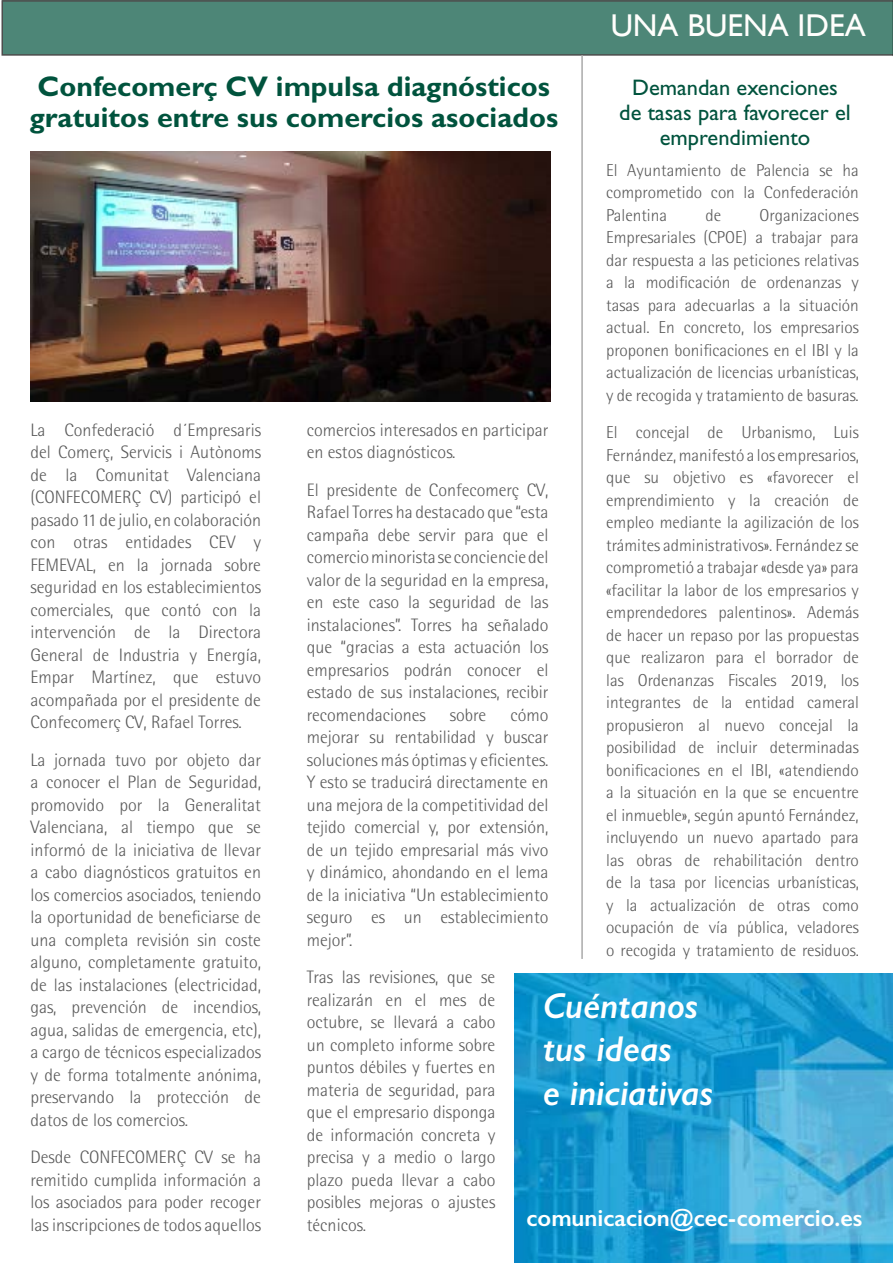
<style>
.page{position:relative;width:893px;height:1263px;background:#fff}
.page>*{position:absolute;margin:0;border:0;box-sizing:border-box;transform-origin:0 0}
.t1{font:italic 600 36px/43.2px "Gill Sans";color:#fff}
.t2{font:31.5px "Gill Sans";color:#fffefc}
.t3{font:700 28.5px/31.3px "Gill Sans Std";color:#00533d}
.t4{font:600 24px "Gill Sans";color:#fff}
.t5{font:22.5px/24.8px "Gill Sans Std";color:#00533d;text-align:center}
.t6{font:300 18px/22.5px "Rotis Semi Sans Std";color:#595959;text-align:justify}
.t7{font:300 17.25px/22.5px "Rotis Semi Sans Std";color:#595959;text-align:justify}
</style>
<div class="page">
<img style="left:515px;top:974px;width:378px;height:289px">
<svg style="left:2px;top:0;width:891px;height:56px;background:#4e8375"></svg>
<img style="left:30px;top:151px;width:520px;height:251px">
<hr style="left:581px;top:55px;width:2px;height:904px;background:#aaa">
<svg style="left:892px;top:1px;width:1px;height:55px"></svg>
<h2 class="t2" style="left:611px;top:7px;width:257px">UNA BUENA IDEA</h2>
<h3 class="t3" style="left:29px;top:70px;width:530px">Confecomerç CV impulsa diagnósticos gratuitos entre sus comercios asociados</h3>
<p class="t5" style="left:619px;top:75px;width:233px">Demandan exenciones de tasas para favorecer el emprendimiento</p>
<p class="t7" style="left:606px;top:159px;width:254px">El Ayuntamiento de Palencia se ha comprometido con la Confederación Palentina</p>
<p class="t7" style="left:606px;top:204px;width:254px;text-indent:153px">Organizaciones Empresariales (CPOE) a trabajar para dar respuesta a las peticiones relativas a la modificación de ordenanzas y tasas para adecuarlas a la situación actual. En concreto, los empresarios proponen bonificaciones en el IBI y la actualización de licencias urbanísticas, y de recogida y tratamiento de basuras.</p>
<p class="t7" style="left:606px;top:421px;width:254px">El concejal de Urbanismo, Luis Fernández, manifestó a los empresarios, que su objetivo es «favorecer el emprendimiento y la creación de empleo mediante la agilización de los trámites administrativos». Fernández se comprometió a trabajar «desde ya» para «facilitar la labor de los empresarios y emprendedores palentinos». Además de hacer un repaso por las propuestas que realizaron para el borrador de las Ordenanzas Fiscales 2019, los integrantes de la entidad cameral propusieron al nuevo concejal la posibilidad de incluir determinadas bonificaciones en el IBI, «atendiendo a la situación en la que se encuentre el inmueble», según apuntó Fernández, incluyendo un nuevo apartado para las obras de rehabilitación dentro de la tasa por licencias urbanísticas, y la actualización de otras como ocupación de vía pública, veladores o recogida y tratamiento de residuos.</p>
<p class="t7" style="left:705px;top:204px;width:17px">de</p>
<p class="t6" style="left:30px;top:418px;width:232px">La Confederació d´Empresaris del Comerç, Servicis i Autònoms de la Comunitat Valenciana (CONFECOMERÇ CV) participó el pasado 11 de julio, en colaboración con otras entidades CEV y FEMEVAL, en la jornada sobre seguridad en los establecimientos comerciales, que contó con la intervención de la Directora General de Industria y Energía, Empar Martínez, que estuvo acompañada por el presidente de Confecomerç CV, Rafael Torres.</p>
<p class="t6" style="left:30px;top:748px;width:232px">La jornada tuvo por objeto dar a conocer el Plan de Seguridad, promovido por la Generalitat Valenciana, al tiempo que se informó de la iniciativa de llevar a cabo diagnósticos gratuitos en los comercios asociados, teniendo la oportunidad de beneficiarse de una completa revisión sin coste alguno, completamente gratuito, de las instalaciones (electricidad, gas, prevención de incendios, agua, salidas de emergencia, etc), a cargo de técnicos especializados y de forma totalmente anónima, preservando la protección de datos de los comercios.</p>
<p class="t6" style="left:30px;top:1146px;width:232px">Desde CONFECOMERÇ CV se ha remitido cumplida información a los asociados para poder recoger las inscripciones de todos aquellos</p>
<p class="t6" style="left:307px;top:418px;width:243px">comercios interesados en participar en estos diagnósticos.</p>
<p class="t6" style="left:307px;top:478px;width:243px">El presidente de Confecomerç CV, Rafael Torres ha destacado que “esta campaña debe servir para que el comercio minorista se conciencie del valor de la seguridad en la empresa, en este caso la seguridad de las instalaciones”. Torres ha señalado que “gracias a esta actuación los empresarios podrán conocer el estado de sus instalaciones, recibir recomendaciones</p>
<p class="t6" style="left:450px;top:703px;width:38px">sobre</p>
<p class="t6" style="left:307px;top:703px;width:243px;text-indent:204px">cómo mejorar su rentabilidad y buscar soluciones más óptimas y eficientes.<br>Y esto se traducirá directamente en una mejora de la competitividad del tejido comercial y, por extensión, de un tejido empresarial más vivo y dinámico, ahondando en el lema de la iniciativa “Un establecimiento seguro es un establecimiento mejor”.</p>
<p class="t6" style="left:307px;top:966px;width:190px">Tras las revisiones, que se realizarán en el mes de octubre, se llevará a cabo un completo informe sobre puntos débiles y fuertes en materia de seguridad, para que el empresario disponga de información concreta y precisa y a medio o largo plazo pueda llevar a cabo posibles mejoras o ajustes técnicos.</p>
<h1 class="t1" style="left:543px;top:984px;width:171px">Cuéntanos tus ideas<br>e iniciativas</h1>
<h3 class="t4" style="left:526px;top:1204px;width:337px">comunicacion@cec-comercio.es</h3>
</div>
